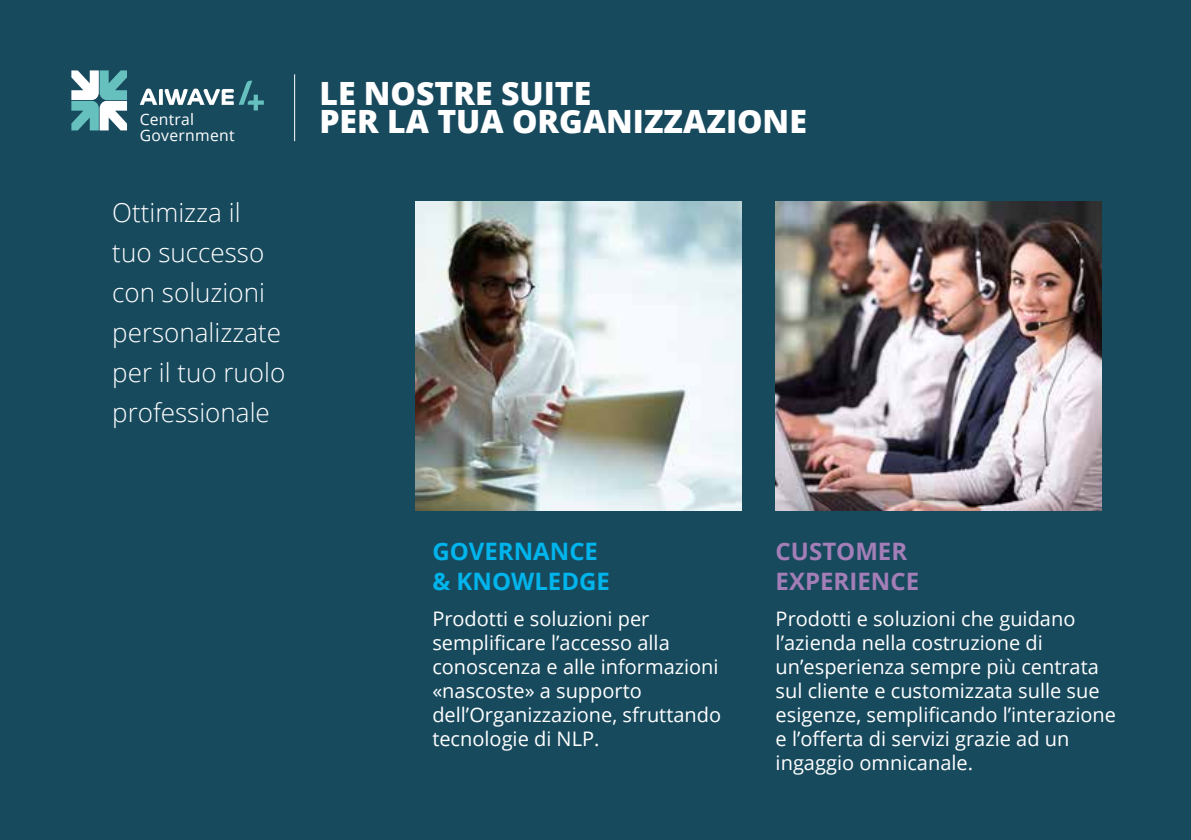
<style>
.page{position:relative;width:1191px;height:840px;background:#fff}
.page>*{position:absolute;margin:0;border:0;box-sizing:border-box;transform-origin:0 0}
.t1{font:800 32px/28px "Open Sans";color:#fff}
.t2{font:300 26px/40px "Open Sans";color:#fff}
.t3{font:700 24px/30px "Open Sans";color:#00b4ec}
.t4{font:700 24px/30px "Open Sans";color:#a37eb7}
.t5{font:20px/24px "Open Sans";color:#fff}
.t6{font:15.6px/15.8px "Open Sans";letter-spacing:.015em;color:#fff}
</style>
<div class="page">
<div style="left:0;top:0;width:1191px;height:839px;background:#184a5e"></div>
<hr style="left:294px;top:74px;width:1px;height:67px;background:#fff">
<img style="left:415px;top:202px;width:326px;height:308px">
<img style="left:775px;top:202px;width:327px;height:308px">
<svg style="left:140px;top:81px;width:124px;height:29px"></svg>
<svg style="left:71px;top:70px;width:56px;height:60px"></svg>
<p class="t6" style="left:140px;top:111px;width:96px">Central<br>Government</p>
<h2 class="t2" style="left:112px;top:191px;width:174px">Ottimizza il tuo successo con soluzioni personalizzate per il tuo ruolo professionale</h2>
<h1 class="t1" style="left:319px;top:78px;width:489px">LE NOSTRE SUITE<br>PER LA TUA ORGANIZZAZIONE</h1>
<p class="t3" style="left:432px;top:535px;width:179px">GOVERNANCE &amp; KNOWLEDGE</p>
<p class="t5" style="left:432px;top:605px;width:290px">Prodotti e soluzioni per semplificare l’accesso alla conoscenza e alle informazioni «nascoste» a supporto dell’Organizzazione, sfruttando tecnologie di NLP.</p>
<p class="t4" style="left:775px;top:535px;width:145px">CUSTOMER<br>EXPERIENCE</p>
<p class="t5" style="left:775px;top:605px;width:342px">Prodotti e soluzioni che guidano l’azienda nella costruzione di un’esperienza sempre più centrata sul cliente e customizzata sulle sue esigenze, semplificando l’interazione e l’offerta di servizi grazie ad un ingaggio omnicanale.</p>
</div>
